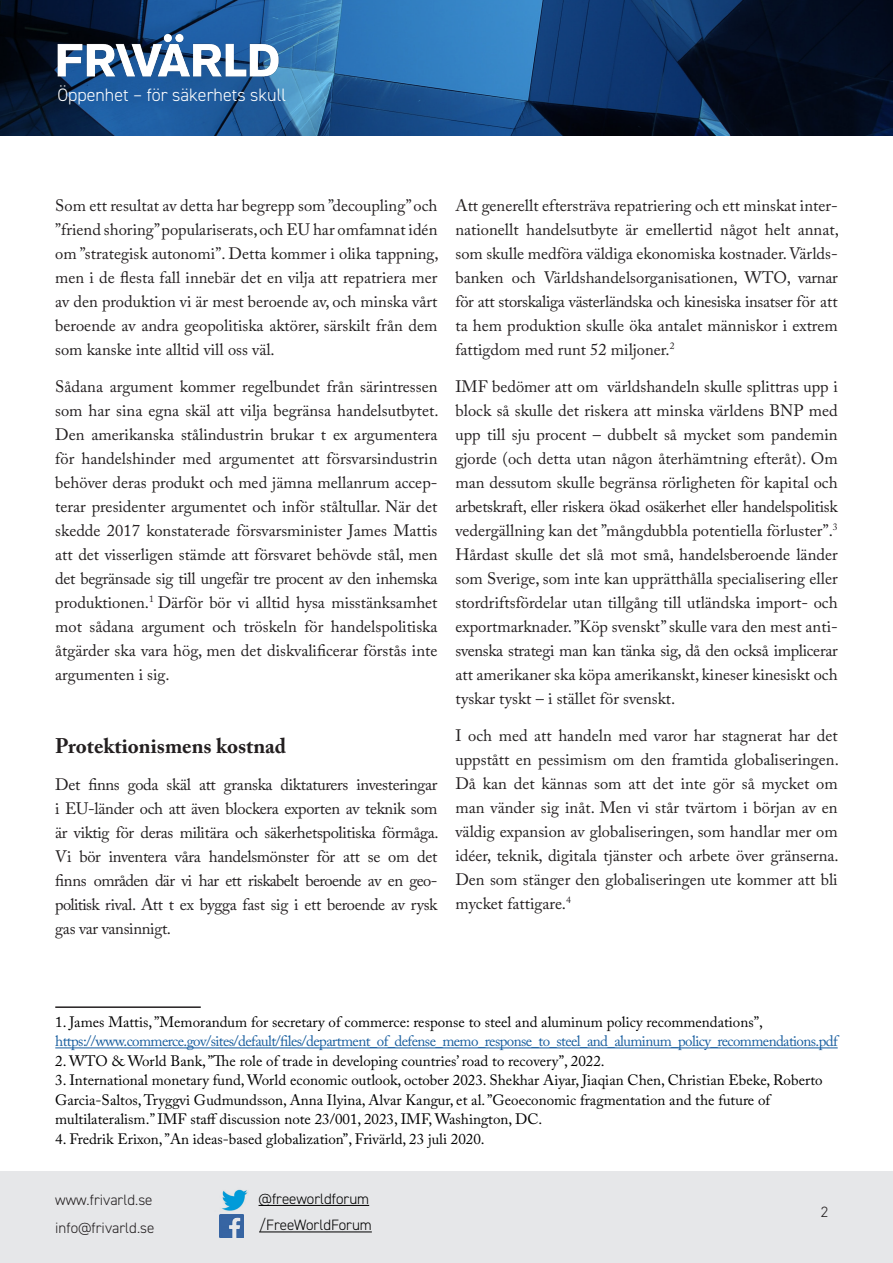
<style>
.page{position:relative;width:893px;height:1263px;background:#fff}
.page>*{position:absolute;margin:0;border:0;box-sizing:border-box;transform-origin:0 0}
.Brödtext{font:700 21px "Adobe Caslon Pro";color:#231f20}
.t1{font:300 18px "DIN2014";color:#fff}
.Brödtext-2{font:16.5px/24px "Adobe Caslon Pro";color:#231f20;text-align:justify}
.Fotnotstext{font:15px/19.5px "Adobe Caslon Pro";color:#000}
.Fotnotstext-2{font:15px/19.5px "Adobe Caslon Pro";letter-spacing:-.04em;color:#175d9e}
.t2{font:300 15px/28.2px "DIN2014";color:#231f20}
.t3{font:300 15px/26.5px "DIN2014";color:#000}
.s1{color:#000}
</style>
<div class="page">
<svg style="left:0;top:0;width:893px;height:136px;background:#163f6c"></svg>
<img style="left:55px;top:33px;width:226px;height:48px">
<div style="left:0;top:1172px;width:893px;height:91px;background:#e6e7e9"></div>
<hr style="left:259px;top:1205px;width:110px;height:1px;background:#000">
<hr style="left:259px;top:1231px;width:113px;height:1px;background:#000">
<img style="left:222px;top:1189px;width:26px;height:22px">
<img style="left:220px;top:1214px;width:23px;height:24px">
<hr style="left:55px;top:1006px;width:146px;height:2px;background:#231f20">
<hr style="left:55px;top:1047px;width:783px;height:1px;background:#175d9e">
<p class="t1" style="left:57px;top:84px;width:230px">Öppenhet – för säkerhets skull</p>
<p class="Brödtext-2" style="left:55px;top:193px;width:385px">Som ett resultat av detta har begrepp som ”decoupling” och ”friend shoring” populariserats, och EU har omfamnat idén om ”strategisk autonomi”. Detta kommer i olika tappning, men i de flesta fall innebär det en vilja att repatriera mer av den produktion vi är mest beroende av, och minska vårt beroende av andra geopolitiska aktörer, särskilt från dem som kanske inte alltid vill oss väl.</p>
<p class="Brödtext-2" style="left:55px;top:374px;width:385px">Sådana argument kommer regelbundet från särintressen som har sina egna skäl att vilja begränsa handelsutbytet.<br>Den amerikanska stålindustrin brukar t ex argumentera för handelshinder med argumentet att försvarsindustrin behöver deras produkt och med jämna mellanrum accep&shy;terar presidenter argumentet och inför ståltullar. När det skedde 2017 konstaterade försvarsminister James Mattis att det visserligen stämde att försvaret behövde stål, men det begränsade sig till ungefär tre procent av den inhemska produktionen.<sup>1</sup> Därför bör vi alltid hysa misstänksamhet mot sådana argument och tröskeln för handelspolitiska åtgärder ska vara hög, men det diskvalificerar förstås inte argumenten i sig.</p>
<p class="Brödtext" style="left:55px;top:734px;width:232px">Protektionismens kostnad</p>
<p class="Brödtext-2" style="left:55px;top:772px;width:385px">Det finns goda skäl att granska diktaturers investeringar i EU-länder och att även blockera exporten av teknik som är viktig för deras militära och säkerhetspolitiska förmåga.<br>Vi bör inventera våra handelsmönster för att se om det finns områden där vi har ett riskabelt beroende av en geo&shy;politisk rival. Att t ex bygga fast sig i ett beroende av rysk gas var vansinnigt.</p>
<p class="Brödtext-2" style="left:455px;top:193px;width:385px">Att generellt eftersträva repatriering och ett minskat inter&shy;nationellt handelsutbyte är emellertid något helt annat, som skulle medföra väldiga ekonomiska kostnader. Världs&shy;banken och Världshandelsorganisationen, WTO, varnar för att storskaliga västerländska och kinesiska insatser för att ta hem produktion skulle öka antalet människor i extrem fattigdom med runt 52 miljoner.<sup>2</sup></p>
<p class="Brödtext-2" style="left:455px;top:374px;width:384px">IMF bedömer att om världshandeln skulle splittras upp i block så skulle det riskera att minska världens BNP med upp till sju procent – dubbelt så mycket som pandemin gjorde (och detta utan någon återhämtning efteråt). Om man dessutom skulle begränsa rörligheten för kapital och arbetskraft, eller riskera ökad osäkerhet eller handelspolitisk vedergällning kan det ”mångdubbla potentiella förluster”.<sup>3<br></sup>Hårdast skulle det slå mot små, handelsberoende länder som Sverige, som inte kan upprätthålla specialisering eller stordriftsfördelar utan tillgång till utländska import- och exportmarknader. ”Köp svenskt” skulle vara den mest anti&shy;svenska strategi man kan tänka sig, då den också implicerar att amerikaner ska köpa amerikanskt, kineser kinesiskt och tyskar tyskt – i stället för svenskt.</p>
<p class="Brödtext-2" style="left:455px;top:723px;width:385px">I och med att handeln med varor har stagnerat har det uppstått en pessimism om den framtida globaliseringen.<br>Då kan det kännas som att det inte gör så mycket om man vänder sig inåt. Men vi står tvärtom i början av en väldig expansion av globaliseringen, som handlar mer om idéer, teknik, digitala tjänster och arbete över gränserna.<br>Den som stänger den globaliseringen ute kommer att bli mycket fattigare.<sup>4</sup></p>
<p class="Fotnotstext-2" style="left:55px;top:1012px;width:784px"><span class="s1">1. James Mattis, ”Memorandum for secretary of commerce: response to steel and aluminum policy recommendations”, </span>https://www.commerce.gov/sites/default/files/department_of_defense_memo_response_to_steel_and_aluminum_policy_recommendations.pdf</p>
<p class="Fotnotstext" style="left:55px;top:1051px;width:551px">2. WTO &amp; World Bank, ”The role of trade in developing countries’ road to recovery”, 2022.</p>
<p class="Fotnotstext" style="left:55px;top:1070px;width:769px">3. International monetary fund, World economic outlook, october 2023. Shekhar Aiyar, Jiaqian Chen, Christian Ebeke, Roberto<br>Garcia-Saltos, Tryggvi Gudmundsson, Anna Ilyina, Alvar Kangur, et al. ”Geoeconomic fragmentation and the future of multilateralism.” IMF staff discussion note 23/001, 2023, IMF, Washington, DC.</p>
<p class="Fotnotstext" style="left:55px;top:1129px;width:431px">4. Fredrik Erixon, ”An ideas-based globalization”, Frivärld, 23 juli 2020.</p>
<p class="t2" style="left:55px;top:1185px;width:101px">www.frivarld.se info@frivarld.se</p>
<p class="t3" style="left:259px;top:1185px;width:115px">@freeworldforum /FreeWorldForum</p>
<p class="t2" style="left:821px;top:1198px;width:9px">2</p>
</div>
